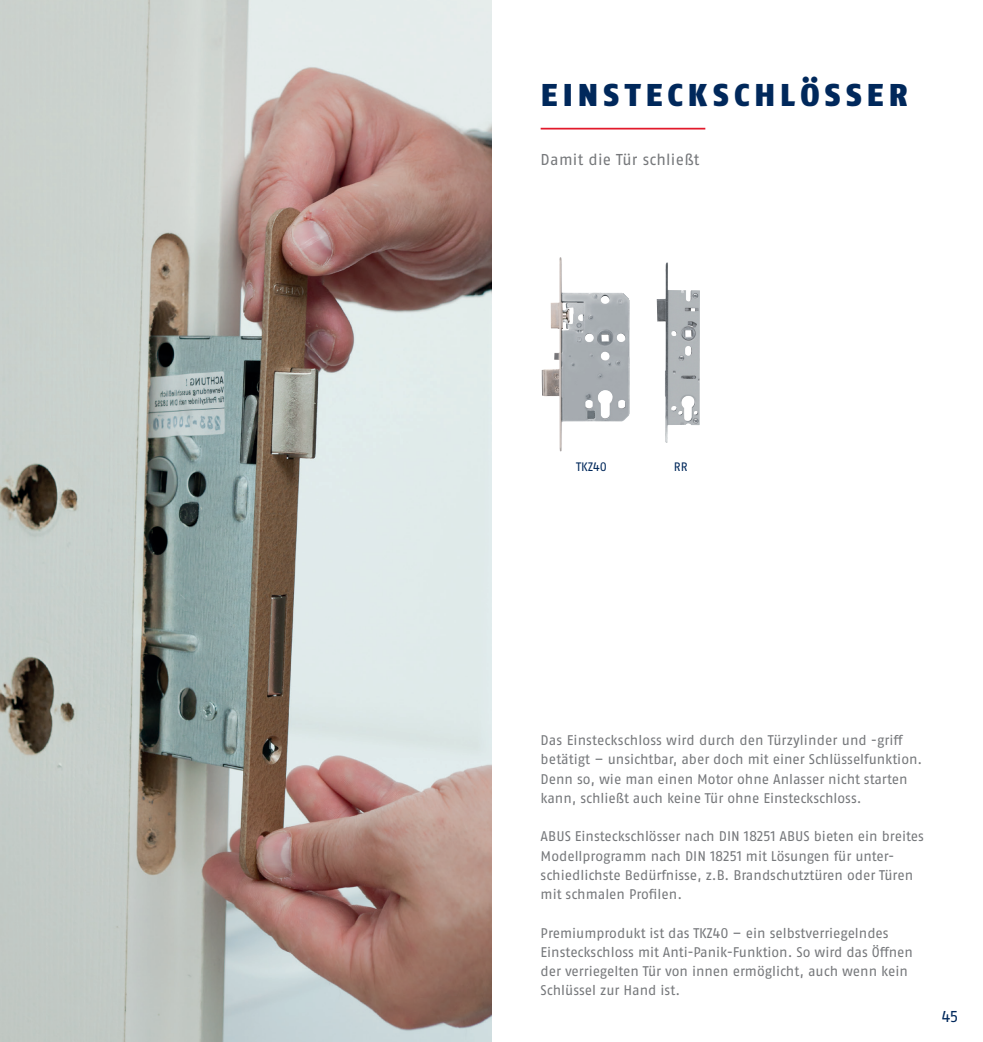
<style>
.page{position:relative;width:983px;height:1042px;background:#fff}
.page>*{position:absolute;margin:0;border:0;box-sizing:border-box;transform-origin:0 0}
.t1{font:900 31.5px "ABUS Fago Pro";letter-spacing:.165em;color:#00285b}
.t2{font:15.75px "ABUS Fago Pro";letter-spacing:.02em;color:#76787b}
.t3{font:15.75px "ABUS Fago Pro";color:#00285b}
.t4{font:14px/19.2px "ABUS Fago Pro";color:#76787b}
.t5{font:12.25px "ABUS Fago Pro";letter-spacing:-.01em;color:#00285b}
</style>
<div class="page">
<img style="left:0;top:0;width:491px;height:1042px">
<img style="left:541px;top:257px;width:88px;height:194px">
<img style="left:656px;top:262px;width:43px;height:181px">
<hr style="left:540px;top:128px;width:165px;height:1px;background:#e2192b">
<h1 class="t1" style="left:540px;top:76px;width:368px">EINSTECKSCHLÖSSER</h1>
<p class="t2" style="left:540px;top:150px;width:160px">Damit die Tür schließt</p>
<p class="t5" style="left:576px;top:460px;width:32px">TKZ40</p>
<p class="t5" style="left:673px;top:460px;width:15px">RR</p>
<p class="t4" style="left:540px;top:730px;width:383px">Das Einsteckschloss wird durch den Türzylinder und -griff betätigt – unsichtbar, aber doch mit einer Schlüsselfunktion.<br>Denn so, wie man einen Motor ohne Anlasser nicht starten kann, schließt auch keine Tür ohne Einsteckschloss.</p>
<p class="t4" style="left:540px;top:827px;width:384px">ABUS Einsteckschlösser nach DIN 18251 ABUS bieten ein breites Modellprogramm nach DIN 18251 mit Lösungen für unter&shy;schiedlichste Bedürfnisse, z.B. Brandschutztüren oder Türen mit schmalen Profilen.</p>
<p class="t4" style="left:540px;top:923px;width:374px">Premiumprodukt ist das TKZ40 – ein selbstverriegelndes Einsteckschloss mit Anti-Panik-Funktion. So wird das Öffnen der verriegelten Tür von innen ermöglicht, auch wenn kein Schlüssel zur Hand ist.</p>
<p class="t3" style="left:941px;top:1007px;width:18px">45</p>
</div>
